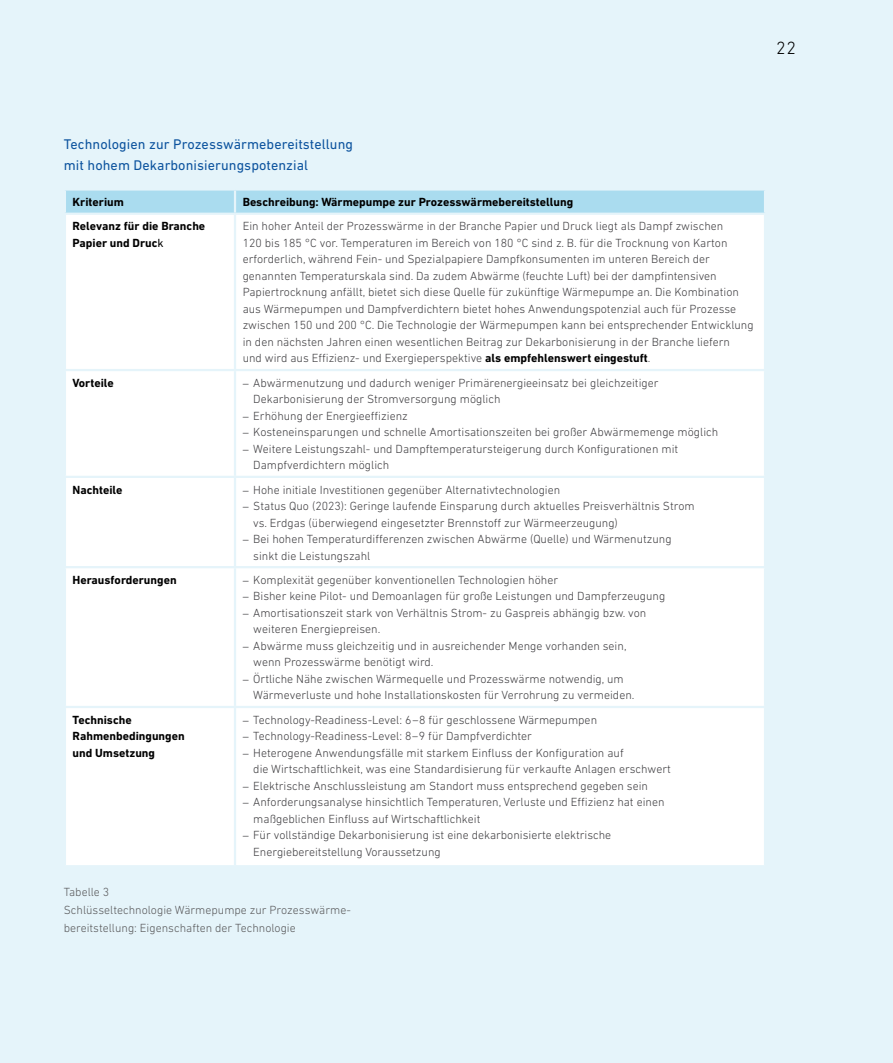
<style>
.page{position:relative;width:893px;height:1063px;background:#e5f4fa}
.page>*{position:absolute;margin:0;border:0;box-sizing:border-box;transform-origin:0 0}
.t1{font:300 18px "DIN Next LT Pro";color:#000}
.t2{font:14.25px/21px "DIN Next LT Pro";letter-spacing:.005em;color:#0c539e}
.t3{font:300 12px/16.5px "DIN Next LT Pro";color:#3e3d40}
.t4{font:700 12px/16.5px "DIN Next LT Pro";color:#000}
.t5{font:300 12px/18px "DIN Next LT Pro";color:#58585a}
.s1{font-weight:400}
.s2{font-weight:700;color:#000}
.s3{font-family:"Sabon Next LT Pro";font-weight:400}
</style>
<div class="page">
<div style="left:66px;top:191px;width:698px;height:22px;background:#aadcef"></div>
<div style="left:66px;top:215px;width:698px;height:650px;background:#fff"></div>
<hr style="left:234px;top:191px;width:2px;height:22px;background:#e5f4fa">
<hr style="left:64px;top:369px;width:171px;height:2px;background:#e5f4fa">
<hr style="left:235px;top:369px;width:531px;height:2px;background:#e5f4fa">
<hr style="left:64px;top:476px;width:171px;height:2px;background:#e5f4fa">
<hr style="left:235px;top:476px;width:531px;height:2px;background:#e5f4fa">
<hr style="left:64px;top:566px;width:171px;height:2px;background:#e5f4fa">
<hr style="left:235px;top:566px;width:531px;height:2px;background:#e5f4fa">
<hr style="left:64px;top:706px;width:171px;height:2px;background:#e5f4fa">
<hr style="left:235px;top:706px;width:531px;height:2px;background:#e5f4fa">
<hr style="left:234px;top:215px;width:2px;height:154px;background:#e5f4fa">
<hr style="left:234px;top:371px;width:2px;height:105px;background:#e5f4fa">
<hr style="left:234px;top:478px;width:2px;height:88px;background:#e5f4fa">
<hr style="left:234px;top:568px;width:2px;height:138px;background:#e5f4fa">
<hr style="left:234px;top:708px;width:2px;height:157px;background:#e5f4fa">
<h1 class="t1" style="left:776px;top:37px;width:22px">22</h1>
<p class="t2" style="left:64px;top:133px;width:291px">Technologien zur Prozesswärmebereitstellung mit hohem Dekarbonisierungspotenzial</p>
<p class="t4" style="left:73px;top:194px;width:53px">Kriterium</p>
<p class="t4" style="left:243px;top:194px;width:332px">Beschreibung: Wärmepumpe zur Prozesswärmebereitstellung</p>
<p class="t4" style="left:73px;top:218px;width:134px">Relevanz für die Branche<br>Papier und Druc<span class="s1">k</span></p>
<p class="t3" style="left:243px;top:218px;width:512px">Ein hoher Anteil der Prozesswärme in der Branche Papier und Druck liegt als Dampf zwischen<br>120 bis 185 °C vor. Temperaturen im Bereich von 180 °C sind z. B. für die Trocknung von Karton erforderlich, während Fein- und Spezialpapiere Dampfkonsumenten im unteren Bereich der genannten Temperaturskala sind. Da zudem Abwärme (feuchte Luft) bei der dampfintensiven Papiertrocknung anfällt, bietet sich diese Quelle für zukünftige Wärmepumpe an. Die Kombination aus Wärmepumpen und Dampfverdichtern bietet hohes Anwendungspotenzial auch für Prozesse zwischen 150 und 200 °C. Die Technologie der Wärmepumpen kann bei entsprechender Entwicklung in den nächsten Jahren einen wesentlichen Beitrag zur Dekarbonisierung in der Branche liefern<br>und wird aus Effizienz- und Exergieperspektive <span class="s2">als empfehlenswert eingestuft</span>.</p>
<p class="t4" style="left:73px;top:374px;width:43px">Vorteile</p>
<p class="t3" style="left:253px;top:374px;width:407px;text-indent:-11px"><span class="s3">–</span> Abwärmenutzung und dadurch weniger Primärenergieeinsatz bei gleichzeitiger<br>Dekarbonisierung der Stromversorgung möglich</p>
<p class="t3" style="left:243px;top:407px;width:167px"><span class="s3">–</span> Erhöhung der Energieeffizienz</p>
<p class="t3" style="left:243px;top:424px;width:477px"><span class="s3">–</span> Kosteneinsparungen und schnelle Amortisationszeiten bei großer Abwärmemenge möglich</p>
<p class="t3" style="left:253px;top:440px;width:426px;text-indent:-11px"><span class="s3">–</span> Weitere Leistungszahl- und Dampftemperatursteigerung durch Konfigurationen mit<br>Dampfverdichtern möglich</p>
<p class="t4" style="left:73px;top:481px;width:52px">Nachteile</p>
<p class="t3" style="left:243px;top:481px;width:319px"><span class="s3">–</span> Hohe initiale Investitionen gegenüber Alternativtechnologien</p>
<p class="t3" style="left:253px;top:498px;width:443px;text-indent:-11px"><span class="s3">–</span> Status Quo (2023): Geringe laufende Einsparung durch aktuelles Preisverhältnis Strom vs. Erdgas (überwiegend eingesetzter Brennstoff zur Wärmeerzeugung)</p>
<p class="t3" style="left:253px;top:531px;width:420px;text-indent:-11px"><span class="s3">–</span> Bei hohen Temperaturdifferenzen zwischen Abwärme (Quelle) und Wärmenutzung sinkt die Leistungszahl</p>
<p class="t4" style="left:73px;top:571px;width:106px">Herausforderungen</p>
<p class="t3" style="left:243px;top:571px;width:317px"><span class="s3">–</span> Komplexität gegenüber konventionellen Technologien höher</p>
<p class="t3" style="left:243px;top:588px;width:424px"><span class="s3">–</span> Bisher keine Pilot- und Demoanlagen für große Leistungen und Dampferzeugung</p>
<p class="t3" style="left:253px;top:604px;width:395px;text-indent:-11px"><span class="s3">–</span> Amortisationszeit stark von Verhältnis Strom- zu Gaspreis abhängig bzw. von weiteren Energiepreisen.</p>
<p class="t3" style="left:253px;top:637px;width:375px;text-indent:-11px"><span class="s3">–</span> Abwärme muss gleichzeitig und in ausreichender Menge vorhanden sein, wenn Prozesswärme benötigt wird.</p>
<p class="t3" style="left:253px;top:670px;width:383px;text-indent:-11px"><span class="s3">–</span> Örtliche Nähe zwischen Wärmequelle und Prozesswärme notwendig, um<br>Wärmeverluste und hohe Installationskosten für Verrohrung zu vermeiden.</p>
<p class="t4" style="left:73px;top:711px;width:114px">Technische<br>Rahmenbedingungen und Umsetzung</p>
<p class="t3" style="left:243px;top:711px;width:356px"><span class="s3">–</span> Technology-Readiness-Level: 6–8 für geschlossene Wärmepumpen</p>
<p class="t3" style="left:243px;top:728px;width:291px"><span class="s3">–</span> Technology-Readiness-Level: 8–9 für Dampfverdichter</p>
<p class="t3" style="left:253px;top:744px;width:419px;text-indent:-11px"><span class="s3">–</span> Heterogene Anwendungsfälle mit starkem Einfluss der Konfiguration auf<br>die Wirtschaftlichkeit, was eine Standardisierung für verkaufte Anlagen erschwert</p>
<p class="t3" style="left:243px;top:777px;width:407px"><span class="s3">–</span> Elektrische Anschlussleistung am Standort muss entsprechend gegeben sein</p>
<p class="t3" style="left:253px;top:794px;width:413px;text-indent:-11px"><span class="s3">–</span> Anforderungsanalyse hinsichtlich Temperaturen, Verluste und Effizienz hat einen maßgeblichen Einfluss auf Wirtschaftlichkeit</p>
<p class="t3" style="left:253px;top:827px;width:359px;text-indent:-11px"><span class="s3">–</span> Für vollständige Dekarbonisierung ist eine dekarbonisierte elektrische<br>Energiebereitstellung Voraussetzung</p>
<p class="t5" style="left:64px;top:883px;width:289px">Tabelle 3<br>Schlüsseltechnologie Wärmepumpe zur Prozesswärme&shy;bereitstellung: Eigenschaften der Technologie</p>
</div>
